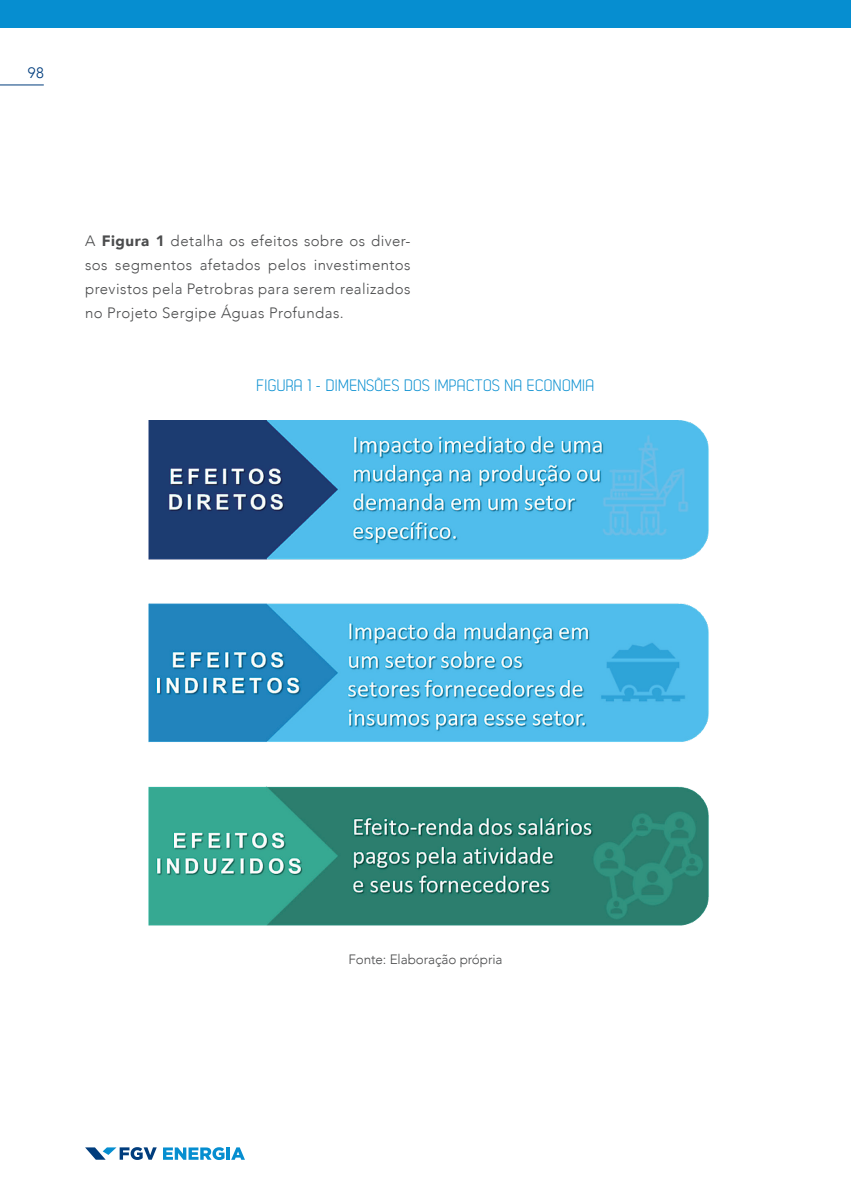
<style>
.page{position:relative;width:851px;height:1191px;background:#fff}
.page>*{position:absolute;margin:0;border:0;box-sizing:border-box;transform-origin:0 0}
.t1{font:16.5px "Dekar";letter-spacing:.02em;color:#068ed0}
._5_Texto_Base{font:300 15px/24px "Avenir";letter-spacing:.03em;color:#4b4c4d;text-align:justify}
.t2{font:300 15px "Avenir";color:#013d7d}
.t3{font:300 13.5px "Avenir";letter-spacing:-.01em;color:#4b4c4d}
.s1{font-weight:900}
</style>
<div class="page">
<img style="left:148px;top:420px;width:561px;height:506px">
<hr style="left:0;top:85px;width:44px;height:1px;background:#013d7d">
<div style="left:0;top:0;width:850px;height:28px;background:#068ed0"></div>
<svg style="left:163px;top:1147px;width:61px;height:13px"></svg>
<hr style="left:226px;top:1147px;width:4px;height:12px;background:#068ed0">
<svg style="left:231px;top:1147px;width:14px;height:12px"></svg>
<svg style="left:85px;top:1147px;width:72px;height:13px"></svg>
<p class="t2" style="left:28px;top:63px;width:18px">98</p>
<p class="_5_Texto_Base" style="left:85px;top:229px;width:327px">A <span class="s1">Figura 1</span> detalha os efeitos sobre os diver&shy;sos segmentos afetados pelos investimentos previstos pela Petrobras para serem realizados no Projeto Sergipe Águas Profundas.</p>
<p class="t1" style="left:256px;top:377px;width:339px">FIGURA 1 - DIMENSÕES DOS IMPACTOS NA ECONOMIA</p>
<p class="t3" style="left:348px;top:951px;width:156px">Fonte: Elaboração própria</p>
</div>
